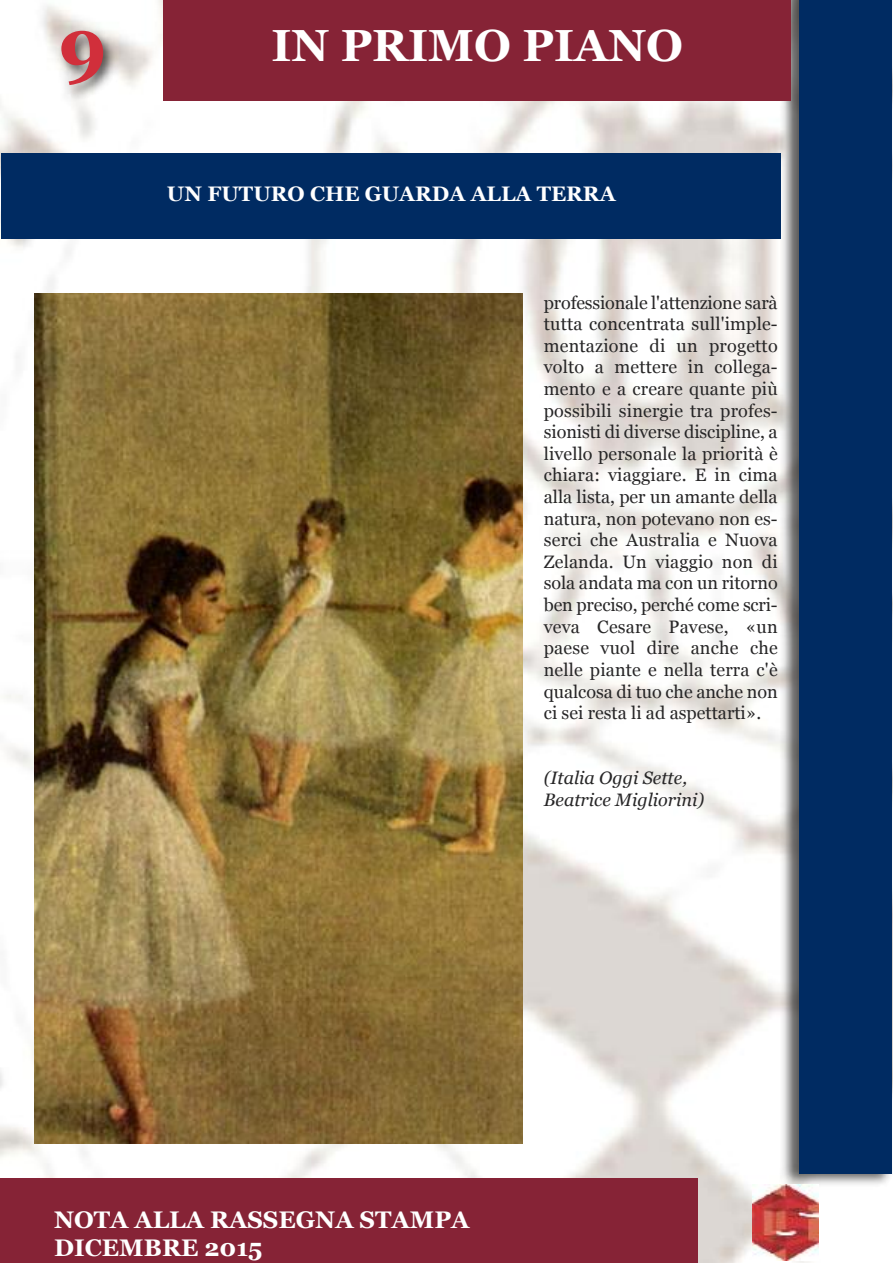
<style>
.page{position:relative;width:893px;height:1263px;background:#fff}
.page>*{position:absolute;margin:0;border:0;box-sizing:border-box;transform-origin:0 0}
.t1{font:700 75px "Georgia";color:#d12f3b}
.t2{font:700 45px "Georgia";color:#fff}
.t3{font:700 24px/28.8px "Georgia";color:#fff}
.t4{font:700 21px "Georgia";color:#fff}
.t5{font:18px/21.6px "Georgia";color:#272627;text-align:justify}
.t6{font:italic 18px/21.6px "Georgia";color:#272627}
</style>
<div class="page">
<img style="left:0;top:100px;width:819px;height:1163px">
<img style="left:0;top:0;width:182px;height:120px">
<img style="left:34px;top:294px;width:489px;height:850px">
<div style="left:0;top:1178px;width:697px;height:85px;background:#862336"></div>
<img style="left:777px;top:0;width:116px;height:1189px">
<div style="left:799px;top:0;width:93px;height:1173px;background:#002b62"></div>
<div style="left:164px;top:0;width:627px;height:100px;background:#862336"></div>
<div style="left:2px;top:153px;width:779px;height:85px;background:#002b62"></div>
<img style="left:752px;top:1184px;width:66px;height:77px">
<h1 class="t1" style="left:58px;top:3px;width:50px">9</h1>
<h2 class="t2" style="left:271px;top:20px;width:413px">IN PRIMO PIANO</h2>
<p class="t4" style="left:167px;top:182px;width:450px">UN FUTURO CHE GUARDA ALLA TERRA</p>
<p class="t5" style="left:544px;top:292px;width:235px">professionale l'attenzione sarà tutta concentrata sull'imple&shy;mentazione di un progetto volto a mettere in collega&shy;mento e a creare quante più possibili sinergie tra profes&shy;sionisti di diverse discipline, a livello personale la priorità è chiara: viaggiare. E in cima alla lista, per un amante della natura, non potevano non es&shy;serci che Australia e Nuova Zelanda. Un viaggio non di sola andata ma con un ritorno ben preciso, perché come scri&shy;veva Cesare Pavese, «un paese vuol dire anche che nelle piante e nella terra c'è qualcosa di tuo che anche non ci sei resta li ad aspettarti».</p>
<p class="t6" style="left:544px;top:767px;width:162px">(Italia Oggi Sette,<br>Beatrice Migliorini)</p>
<h3 class="t3" style="left:54px;top:1205px;width:417px">NOTA ALLA RASSEGNA STAMPA<br>DICEMBRE 2015</h3>
</div>
